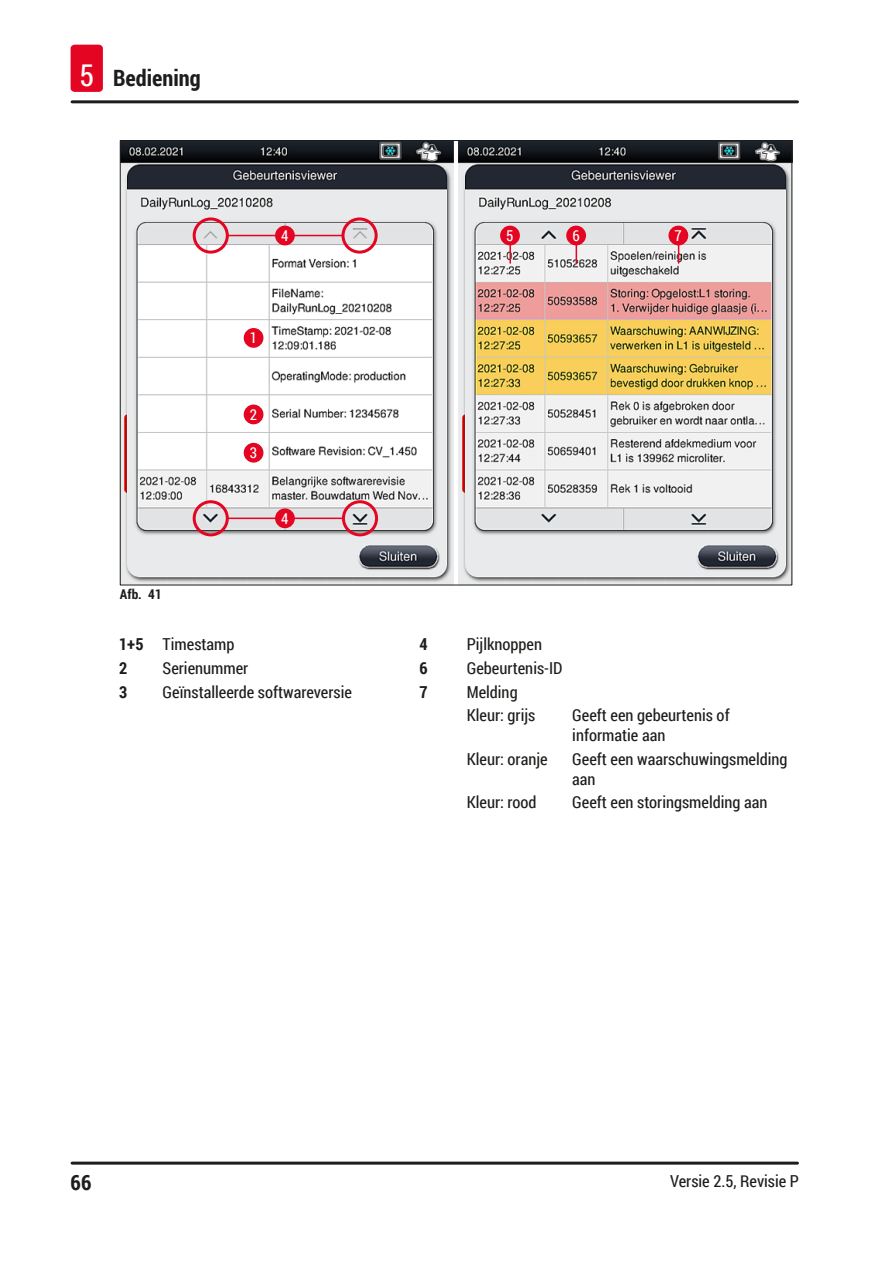
<style>
.page{position:relative;width:893px;height:1263px;background:#fff}
.page>*{position:absolute;margin:0;border:0;box-sizing:border-box;transform-origin:0 0}
.t1{font:700 22.5px "Roboto Condensed";color:#1d1d1b}
.t2{font:700 21px "Roboto Condensed";color:#1d1d1b}
.Table_text{font:16.5px/19.8px "Roboto Condensed";color:#1d1d1b}
.Table_heading{font:700 16.5px "Roboto Condensed";color:#1d1d1b}
.t3{font:15px "Roboto Condensed";color:#fff}
.t4{font:700 13.5px "Roboto Condensed";color:#1d1d1b}
.s1{font-weight:400;font-size:30px;color:#fff}
</style>
<div class="page">
<hr style="left:72px;top:1161px;width:725px;height:3px;background:#1d1d1b">
<hr style="left:72px;top:100px;width:725px;height:3px;background:#1d1d1b">
<div style="left:71px;top:45px;width:32px;height:47px;background:#e40522;border-radius:4px"></div>
<img style="left:122px;top:142px;width:332px;height:441px">
<img style="left:459px;top:142px;width:331px;height:441px">
<div style="left:244px;top:328px;width:19px;height:20px;background:#e40522;border-radius:50%"></div>
<div style="left:244px;top:405px;width:19px;height:19px;background:#e40522;border-radius:50%"></div>
<div style="left:244px;top:443px;width:19px;height:20px;background:#e40522;border-radius:50%"></div>
<div style="left:275px;top:508px;width:20px;height:20px;background:#e40522;border-radius:50%"></div>
<div style="left:275px;top:226px;width:20px;height:19px;background:#e40522;border-radius:50%"></div>
<div style="left:193px;top:217px;width:36px;height:37px;border:3px solid #e40522;border-radius:50%"></div>
<div style="left:341px;top:217px;width:37px;height:37px;border:3px solid #e40522;border-radius:50%"></div>
<div style="left:342px;top:500px;width:36px;height:36px;border:3px solid #e40522;border-radius:50%"></div>
<div style="left:193px;top:500px;width:36px;height:36px;border:3px solid #e40522;border-radius:50%"></div>
<hr style="left:227px;top:518px;width:49px;height:1px;background:#e40522">
<hr style="left:294px;top:518px;width:49px;height:1px;background:#e40522">
<hr style="left:293px;top:235px;width:49px;height:1px;background:#e40522">
<hr style="left:228px;top:235px;width:49px;height:1px;background:#e40522">
<div style="left:500px;top:226px;width:20px;height:19px;background:#e40522;border-radius:50%"></div>
<div style="left:566px;top:226px;width:20px;height:19px;background:#e40522;border-radius:50%"></div>
<div style="left:668px;top:226px;width:20px;height:19px;background:#e40522;border-radius:50%"></div>
<hr style="left:509px;top:243px;width:2px;height:20px;background:#e40522">
<svg style="left:576px;top:245px;width:1px;height:18px"></svg>
<svg style="left:678px;top:245px;width:1px;height:18px"></svg>
<h1 class="t1" style="left:79px;top:62px;width:123px"><span class="s1">5</span> Bediening</h1>
<p class="t3" style="left:281px;top:225px;width:9px">4</p>
<p class="t3" style="left:506px;top:225px;width:9px">5</p>
<p class="t3" style="left:572px;top:225px;width:9px">6</p>
<p class="t3" style="left:675px;top:225px;width:9px">7</p>
<p class="t3" style="left:250px;top:327px;width:9px">1</p>
<p class="t3" style="left:250px;top:404px;width:9px">2</p>
<p class="t3" style="left:250px;top:442px;width:9px">3</p>
<p class="t3" style="left:281px;top:508px;width:9px">4</p>
<p class="t4" style="left:120px;top:585px;width:43px">Afb. 41</p>
<p class="Table_heading" style="left:119px;top:632px;width:26px">1+5</p>
<p class="Table_text" style="left:163px;top:634px;width:73px">Timestamp</p>
<p class="Table_heading" style="left:420px;top:632px;width:10px">4</p>
<p class="Table_text" style="left:467px;top:634px;width:77px">Pijlknoppen</p>
<p class="Table_heading" style="left:119px;top:656px;width:10px">2</p>
<p class="Table_text" style="left:163px;top:657px;width:87px">Serienummer</p>
<p class="Table_heading" style="left:420px;top:656px;width:10px">6</p>
<p class="Table_text" style="left:467px;top:657px;width:97px">Gebeurtenis-ID</p>
<p class="Table_heading" style="left:119px;top:680px;width:10px">3</p>
<p class="Table_text" style="left:163px;top:681px;width:191px">Geïnstalleerde softwareversie</p>
<p class="Table_heading" style="left:420px;top:680px;width:10px">7</p>
<p class="Table_text" style="left:467px;top:681px;width:52px">Melding</p>
<p class="Table_text" style="left:467px;top:705px;width:70px">Kleur: grijs</p>
<p class="Table_text" style="left:572px;top:705px;width:159px">Geeft een gebeurtenis of informatie aan</p>
<p class="Table_text" style="left:467px;top:748px;width:82px">Kleur: oranje</p>
<p class="Table_text" style="left:572px;top:748px;width:217px">Geeft een waarschuwingsmelding aan</p>
<p class="Table_text" style="left:467px;top:792px;width:71px">Kleur: rood</p>
<p class="Table_text" style="left:572px;top:792px;width:197px">Geeft een storingsmelding aan</p>
<p class="t2" style="left:71px;top:1168px;width:22px">66</p>
<p class="Table_text" style="left:670px;top:1171px;width:130px">Versie 2.5, Revisie P</p>
</div>
